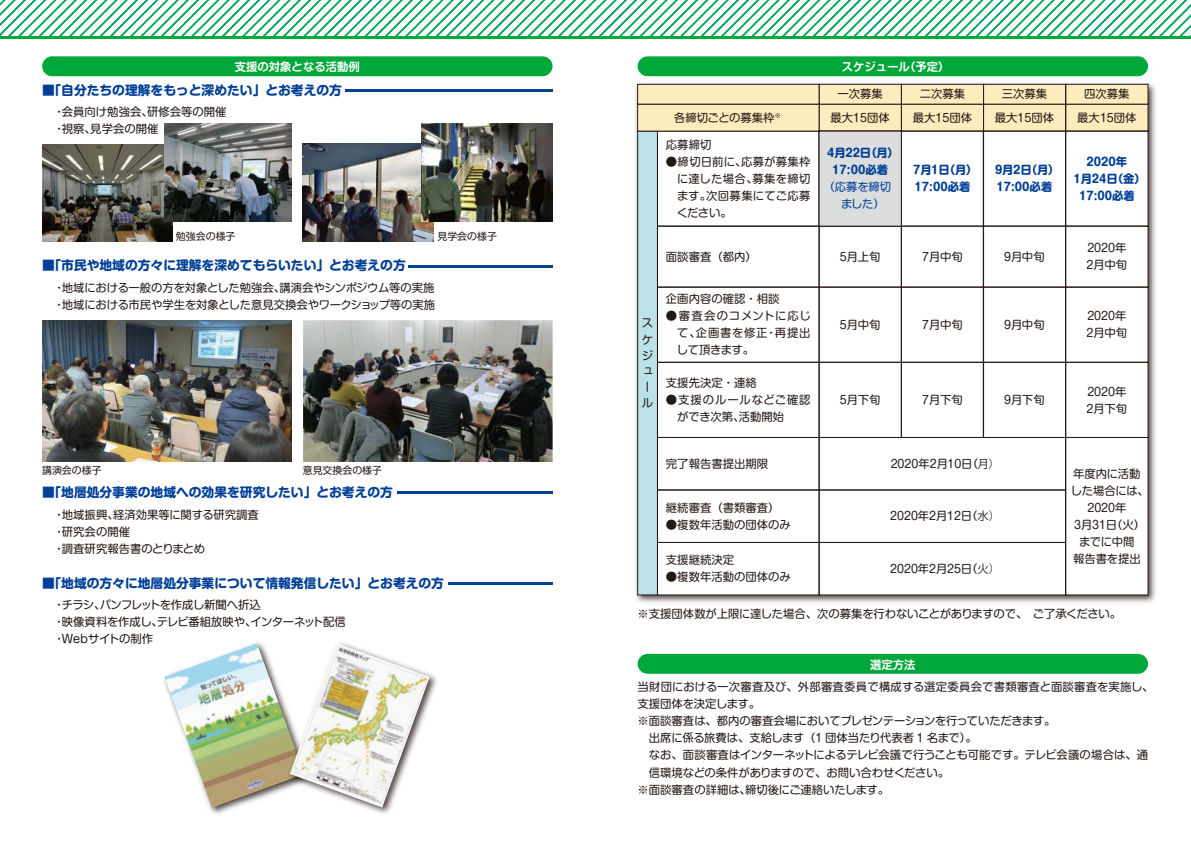
<style>
.page{position:relative;width:1191px;height:842px;background:#fff}
.page>*{position:absolute;margin:0;border:0;box-sizing:border-box;transform-origin:0 0}
.t1{font:700 12.8px "Shin M Go Pro";color:#003f98}
.t2{font:11.3px/17px "Shin M Go Pro";color:#221815}
.t3{font:700 11.3px/17px "Shin M Go Pro";color:#003f98}
.t4{font:11.3px/17px "Shin M Go Pro";letter-spacing:-.02em;color:#221815}
.t5{font:700 11.3px "Shin M Go Pro De";color:#fff}
.t6{font:11.3px/17px "Shin M Go Pro";letter-spacing:.025em;color:#221815}
.t7{font:11.3px/17px "Shin M Go Pro";letter-spacing:-.02em;color:#003f98}
.t8{font:9.9px "Shin M Go Pro";color:#221815}
.s1{font-family:"Koz Go Pr 6 N"}
</style>
<div class="page">
<svg style="left:0;top:0;width:1191px;height:37px"></svg>
<hr style="left:0;top:37px;width:1191px;height:2px;background:#00a73b">
<div style="left:42px;top:56px;width:510px;height:20px;background:#00a73b;border-radius:10px"></div>
<div style="left:637px;top:56px;width:511px;height:20px;background:#00a73b;border-radius:10px"></div>
<div style="left:637px;top:654px;width:511px;height:20px;background:#00a73b;border-radius:10px"></div>
<img style="left:635px;top:82px;width:521px;height:521px">
<div style="left:637px;top:84px;width:511px;height:511px;background:#fff"></div>
<div style="left:637px;top:131px;width:21px;height:464px;background:#bce2e8;border:1px solid #221815"></div>
<div style="left:657px;top:131px;width:162px;height:95px;border:1px solid #221815"></div>
<div style="left:1065px;top:104px;width:83px;height:27px;background:#feebbe;border:1px solid #221815"></div>
<div style="left:983px;top:104px;width:82px;height:27px;background:#feebbe;border:1px solid #221815"></div>
<div style="left:901px;top:104px;width:82px;height:27px;background:#feebbe;border:1px solid #221815"></div>
<div style="left:819px;top:104px;width:82px;height:27px;background:#feebbe;border:1px solid #221815"></div>
<div style="left:1065px;top:131px;width:83px;height:95px;border:1px solid #221815"></div>
<div style="left:983px;top:131px;width:82px;height:95px;border:1px solid #221815"></div>
<div style="left:901px;top:131px;width:82px;height:95px;border:1px solid #221815"></div>
<div style="left:657px;top:226px;width:162px;height:61px;border:1px solid #221815"></div>
<div style="left:1065px;top:226px;width:83px;height:61px;border:1px solid #221815"></div>
<div style="left:983px;top:226px;width:82px;height:61px;border:1px solid #221815"></div>
<div style="left:901px;top:226px;width:82px;height:61px;border:1px solid #221815"></div>
<div style="left:819px;top:226px;width:82px;height:61px;border:1px solid #221815"></div>
<div style="left:657px;top:437px;width:162px;height:53px;border:1px solid #221815"></div>
<div style="left:1065px;top:437px;width:83px;height:158px;border:1px solid #221815"></div>
<div style="left:819px;top:437px;width:246px;height:53px;border:1px solid #221815"></div>
<div style="left:657px;top:542px;width:162px;height:53px;border:1px solid #221815"></div>
<div style="left:819px;top:542px;width:246px;height:53px;border:1px solid #221815"></div>
<div style="left:657px;top:287px;width:162px;height:76px;border:1px solid #221815"></div>
<div style="left:1065px;top:287px;width:83px;height:76px;border:1px solid #221815"></div>
<div style="left:983px;top:287px;width:82px;height:76px;border:1px solid #221815"></div>
<div style="left:901px;top:287px;width:82px;height:76px;border:1px solid #221815"></div>
<div style="left:819px;top:287px;width:82px;height:76px;border:1px solid #221815"></div>
<div style="left:657px;top:362px;width:162px;height:76px;border:1px solid #221815"></div>
<div style="left:1065px;top:362px;width:83px;height:76px;border:1px solid #221815"></div>
<div style="left:983px;top:362px;width:82px;height:76px;border:1px solid #221815"></div>
<div style="left:901px;top:362px;width:82px;height:76px;border:1px solid #221815"></div>
<div style="left:819px;top:362px;width:82px;height:76px;border:1px solid #221815"></div>
<div style="left:1065px;top:84px;width:83px;height:20px;background:#feebbe;border:1px solid #221815"></div>
<div style="left:983px;top:84px;width:82px;height:20px;background:#feebbe;border:1px solid #221815"></div>
<div style="left:901px;top:84px;width:82px;height:20px;background:#feebbe;border:1px solid #221815"></div>
<div style="left:819px;top:84px;width:82px;height:20px;background:#feebbe;border:1px solid #221815"></div>
<div style="left:637px;top:104px;width:182px;height:27px;background:#feebbe;border:1px solid #221815"></div>
<div style="left:637px;top:84px;width:182px;height:20px;background:#feebbe;border:1px solid #221815"></div>
<hr style="left:408px;top:265px;width:144px;height:3px;background:#003f98">
<hr style="left:345px;top:89px;width:207px;height:3px;background:#003f98">
<hr style="left:396px;top:491px;width:156px;height:3px;background:#003f98">
<hr style="left:447px;top:582px;width:105px;height:2px;background:#003f98">
<img style="left:163px;top:642px;width:95px;height:172px">
<img style="left:164px;top:643px;width:120px;height:164px">
<img style="left:42px;top:320px;width:250px;height:142px">
<img style="left:303px;top:320px;width:249px;height:142px">
<img style="left:303px;top:143px;width:130px;height:98px">
<img style="left:42px;top:144px;width:130px;height:97px">
<img style="left:422px;top:124px;width:130px;height:97px">
<img style="left:164px;top:124px;width:128px;height:97px">
<img style="left:284px;top:642px;width:153px;height:172px">
<img style="left:290px;top:643px;width:140px;height:164px">
<div style="left:818px;top:131px;width:83px;height:95px;background:#dcdddd"></div>
<p class="t5" style="left:235px;top:57px;width:126px">支援の対象となる活動例</p>
<p class="t1" style="left:42px;top:79px;width:301px">■「自分たちの理解をもっと深めたい」とお考えの方</p>
<p class="t2" style="left:53px;top:102px;width:174px">・会員向け勉強会、研修会等の開催・視察、見学会の開催</p>
<p class="t8" style="left:176px;top:229px;width:61px">勉強会の様子</p>
<p class="t8" style="left:437px;top:229px;width:61px">見学会の様子</p>
<p class="t1" style="left:42px;top:255px;width:365px">■「市民や地域の方々に理解を深めてもらいたい」とお考えの方</p>
<p class="t2" style="left:53px;top:278px;width:383px">・地域における一般の方を対象とした勉強会、講演会やシンポジウム等の実施・地域における市民や学生を対象とした意見交換会やワークショップ等の実施</p>
<p class="t8" style="left:42px;top:462px;width:61px">講演会の様子</p>
<p class="t8" style="left:303px;top:462px;width:81px">意見交換会の様子</p>
<p class="t1" style="left:42px;top:482px;width:352px">■「地層処分事業の地域への効果を研究したい」とお考えの方</p>
<p class="t2" style="left:53px;top:504px;width:207px">・地域振興、経済効果等に関する研究調査・研究会の開催<br>・調査研究報告書のとりまとめ</p>
<p class="t1" style="left:42px;top:572px;width:403px">■「地域の方々に地層処分事業について情報発信したい」とお考えの方</p>
<p class="t4" style="left:53px;top:595px;width:294px">・チラシ、パンフレットを作成し新聞へ折込<br>・映像資料を作成し、テレビ番組放映や、インターネット配信・Webサイトの制作</p>
<p class="t5" style="left:841px;top:57px;width:109px">スケジュール（予定）</p>
<p class="t2" style="left:674px;top:108px;width:109px">各締切ごとの募集枠<sup>※</sup></p>
<p class="t2" style="left:666px;top:135px;width:47px">応募締切</p>
<p class="t2" style="left:677px;top:152px;width:135px;text-align:justify;text-indent:-11px"><span class="s1">●</span>締切日前に、応募が募集枠に達した場合、募集を締切ます。次回募集にてご応募ください。</p>
<p class="t2" style="left:837px;top:84px;width:47px">一次募集</p>
<p class="t2" style="left:919px;top:84px;width:47px">二次募集</p>
<p class="t2" style="left:1001px;top:84px;width:47px">三次募集</p>
<p class="t2" style="left:1084px;top:84px;width:47px">四次募集</p>
<p class="t2" style="left:830px;top:108px;width:61px">最大15団体</p>
<p class="t2" style="left:913px;top:108px;width:61px">最大15団体</p>
<p class="t2" style="left:994px;top:108px;width:61px">最大15団体</p>
<p class="t2" style="left:1077px;top:108px;width:61px">最大15団体</p>
<p class="t3" style="left:827px;top:143px;width:73px;text-align:center">4月22日（月）<br>17:00必着</p>
<p class="t7" style="left:841px;top:177px;width:52px;text-indent:-17px">（応募を締切ました）</p>
<p class="t3" style="left:913px;top:160px;width:66px">7月1日（月）<br>17:00必着</p>
<p class="t3" style="left:995px;top:160px;width:66px">9月2日（月）<br>17:00必着</p>
<p class="t3" style="left:1073px;top:152px;width:74px;text-align:center">2020年<br>1月24日（金）<br>17:00必着</p>
<p class="t2" style="left:642px;top:313px;width:12px;line-height:16.6px;text-align:justify">スケジ</p>
<p class="t2" style="left:642px;top:362px;width:12px;line-height:15.4px">ュー</p>
<p class="t2" style="left:642px;top:393px;width:12px">ル</p>
<p class="t2" style="left:666px;top:247px;width:92px">面談審査（都内）</p>
<p class="t2" style="left:840px;top:247px;width:42px">5月上旬</p>
<p class="t2" style="left:922px;top:247px;width:42px">7月中旬</p>
<p class="t2" style="left:1004px;top:247px;width:42px">9月中旬</p>
<p class="t2" style="left:1086px;top:238px;width:42px">2020年<br>2月中旬</p>
<p class="t2" style="left:666px;top:289px;width:115px">企画内容の確認・相談</p>
<p class="t2" style="left:676px;top:306px;width:136px;text-align:justify;text-indent:-11px"><span class="s1">●</span>審査会のコメントに応じて、企画書を修正・再提出して頂きます。</p>
<p class="t2" style="left:840px;top:315px;width:42px">5月中旬</p>
<p class="t2" style="left:922px;top:315px;width:42px">7月中旬</p>
<p class="t2" style="left:1004px;top:315px;width:42px">9月中旬</p>
<p class="t2" style="left:1086px;top:306px;width:42px">2020年<br>2月中旬</p>
<p class="t2" style="left:666px;top:373px;width:92px">支援先決定・連絡</p>
<p class="t6" style="left:677px;top:390px;width:135px;text-indent:-11px"><span class="s1">●</span>支援のルールなどご確認ができ次第、活動開始</p>
<p class="t2" style="left:840px;top:390px;width:42px">5月下旬</p>
<p class="t2" style="left:922px;top:390px;width:42px">7月下旬</p>
<p class="t2" style="left:1004px;top:390px;width:42px">9月下旬</p>
<p class="t2" style="left:1086px;top:381px;width:42px">2020年<br>2月下旬</p>
<p class="t2" style="left:666px;top:454px;width:104px">完了報告書提出期限</p>
<p class="t2" style="left:890px;top:454px;width:111px">2020年2月10日（<span class="s1">月）</span></p>
<p class="t2" style="left:666px;top:498px;width:115px">継続審査（書類審査）</p>
<p class="t2" style="left:666px;top:515px;width:126px"><span class="s1">●</span>複数年活動の団体のみ</p>
<p class="t2" style="left:666px;top:550px;width:70px">支援継続決定</p>
<p class="t2" style="left:666px;top:567px;width:126px"><span class="s1">●</span>複数年活動の団体のみ</p>
<p class="t2" style="left:890px;top:506px;width:112px">2020年2月12日（<span class="s1">水）</span></p>
<p class="t2" style="left:890px;top:559px;width:112px">2020年2月25日（<span class="s1">火）</span></p>
<p class="t2" style="left:1070px;top:464px;width:80px;text-align:center">年度内に活動した場合には、<br>2020年<br>3月31日（火）までに中間<br>報告書を提出</p>
<p class="t2" style="left:637px;top:604px;width:485px">※支援団体数が上限に達した場合、次の募集を行わないことがありますので、　ご了承ください。</p>
<p class="t5" style="left:870px;top:655px;width:47px">選定方法</p>
<p class="t2" style="left:637px;top:677px;width:517px">当財団における一次審査及び、外部審査委員で構成する選定委員会で書類審査と面談審査を実施し、支援団体を決定します。<br>※面談審査は、都内の審査会場においてプレゼンテーションを行っていただきます。<br>　出席に係る旅費は、支給します（1 団体当たり代表者 1 名まで）。<br>　なお、面談審査はインターネットによるテレビ会議で行うことも可能です。テレビ会議の場合は、通　信環境などの条件がありますので、お問い合わせください。<br>※面談審査の詳細は、締切後にご連絡いたします。</p>
</div>
